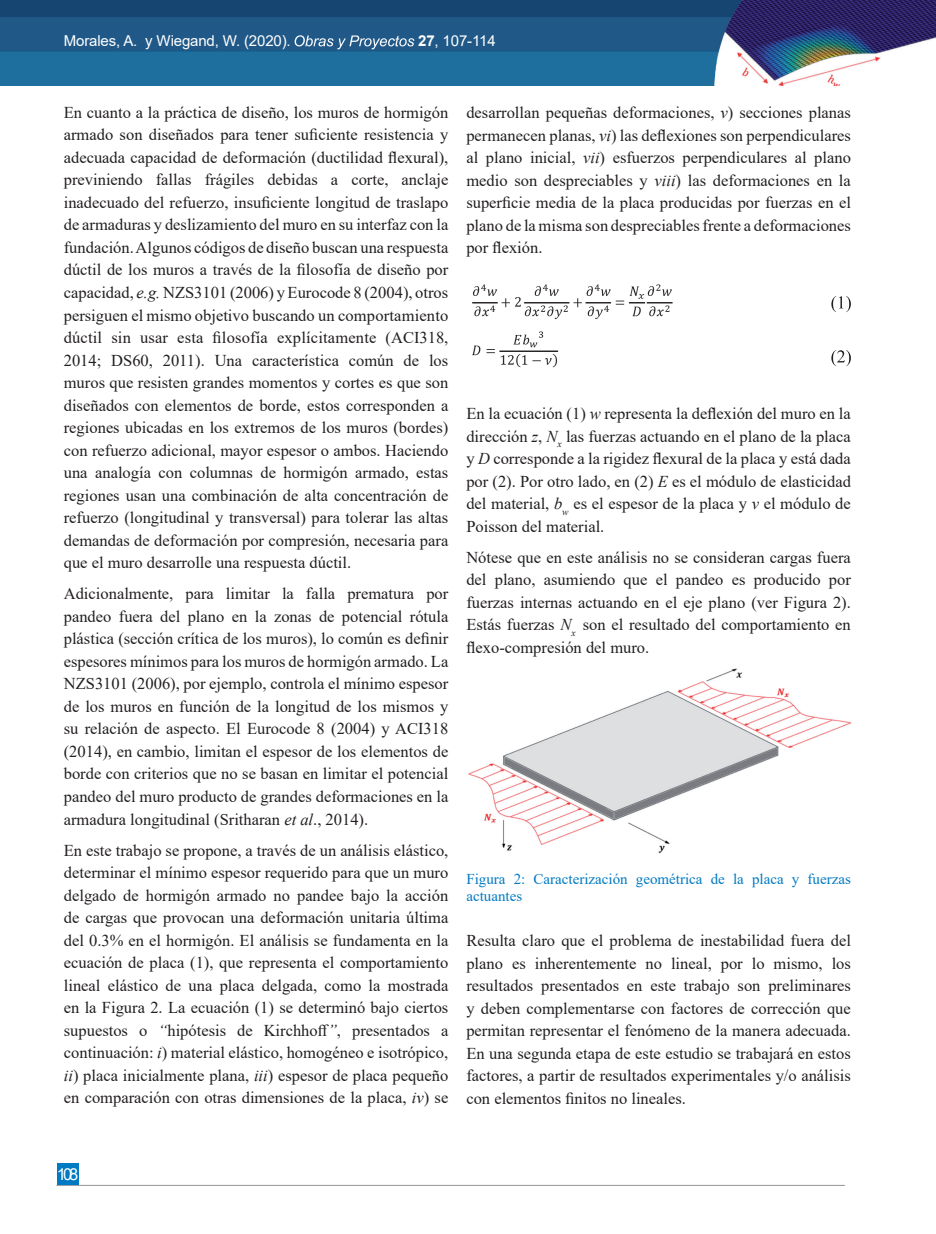
<style>
.page{position:relative;width:936px;height:1234px;background:#fff}
.page>*{position:absolute;margin:0;border:0;box-sizing:border-box;transform-origin:0 0}
.t1{font:16.5px/22.5px "Times New Roman";color:#231f20;text-align:justify}
.t2{font:16.5px "Arial";color:#fff}
.t3{font:15px/16.5px "Times New Roman";color:#007ac2}
.t4{font:15px "Arial";letter-spacing:-.01em;color:#fff}
.s1{font-weight:700}
.s2{font-style:italic}
</style>
<div class="page">
<img style="left:0;top:0;width:935px;height:85px">
<hr style="left:56px;top:1184px;width:788px;height:1px;background:#939598">
<div style="left:57px;top:1163px;width:21px;height:21px;background:#007ac2"></div>
<svg style="left:294px;top:35px;width:120px;height:14px;background:#517da2"></svg>
<img style="left:472px;top:284px;width:201px;height:84px">
<svg style="left:831px;top:350px;width:19px;height:16px"></svg>
<svg style="left:831px;top:296px;width:19px;height:16px"></svg>
<img style="left:468px;top:668px;width:384px;height:185px">
<p class="t4" style="left:64px;top:31px;width:228px">Morales, A. y Wiegand, W. (2020).</p>
<p class="t4" style="left:418px;top:31px;width:79px"><span class="s1">27</span>, 107-114</p>
<p class="t1" style="left:64px;top:100px;width:386px">En cuanto a la práctica de diseño, los muros de hormigón armado son diseñados para tener suficiente resistencia y adecuada capacidad de deformación (ductilidad flexural), previniendo fallas frágiles debidas a corte, anclaje inadecuado del refuerzo, insuficiente longitud de traslapo de armaduras y deslizamiento del muro en su interfaz con la fundación. Algunos códigos de diseño buscan una respuesta dúctil de los muros a través de la filosofía de diseño por capacidad, <span class="s2">e.g.</span> NZS3101 (2006) y Eurocode 8 (2004), otros persiguen el mismo objetivo buscando un comportamiento dúctil sin usar esta filosofía explícitamente (ACI318, 2014; DS60, 2011). Una característica común de los muros que resisten grandes momentos y cortes es que son diseñados con elementos de borde, estos corresponden a regiones ubicadas en los extremos de los muros (bordes) con refuerzo adicional, mayor espesor o ambos. Haciendo una analogía con columnas de hormigón armado, estas regiones usan una combinación de alta concentración de refuerzo (longitudinal y transversal) para tolerar las altas demandas de deformación por compresión, necesaria para que el muro desarrolle una respuesta dúctil.</p>
<p class="t1" style="left:64px;top:582px;width:386px">Adicionalmente, para limitar la falla prematura por pandeo fuera del plano en la zonas de potencial rótula plástica (sección crítica de los muros), lo común es definir espesores mínimos para los muros de hormigón armado. La NZS3101 (2006), por ejemplo, controla el mínimo espesor de los muros en función de la longitud de los mismos y su relación de aspecto. El Eurocode 8 (2004) y ACI318 (2014), en cambio, limitan el espesor de los elementos de borde con criterios que no se basan en limitar el potencial pandeo del muro producto de grandes deformaciones en la armadura longitudinal (Sritharan <span class="s2">et al</span>., 2014).</p>
<p class="t1" style="left:64px;top:838px;width:386px">En este trabajo se propone, a través de un análisis elástico, determinar el mínimo espesor requerido para que un muro delgado de hormigón armado no pandee bajo la acción de cargas que provocan una deformación unitaria última del 0.3% en el hormigón. El análisis se fundamenta en la ecuación de placa (1), que representa el comportamiento lineal elástico de una placa delgada, como la mostrada en la Figura 2. La ecuación (1) se determinó bajo ciertos supuestos o <span class="s2">“</span>hipótesis de Kirchhoff<span class="s2">”</span>, presentados a continuación: <span class="s2">i</span>) material elástico, homogéneo e isotrópico, <span class="s2">ii</span>) placa inicialmente plana, <span class="s2">iii</span>) espesor de placa pequeño en comparación con otras dimensiones de la placa, <span class="s2">iv</span>) se</p>
<p class="t1" style="left:466px;top:101px;width:386px">desarrollan pequeñas deformaciones, <span class="s2">v</span>) secciones planas permanecen planas, <span class="s2">vi</span>) las deflexiones son perpendiculares al plano inicial, <span class="s2">vii</span>) esfuerzos perpendiculares al plano medio son despreciables y <span class="s2">viii</span>) las deformaciones en la superficie media de la placa producidas por fuerzas en el plano de la misma son despreciables frente a deformaciones por flexión.</p>
<p class="t1" style="left:466px;top:401px;width:386px">En la ecuación (1) <span class="s2">w</span> representa la deflexión del muro en la dirección <span class="s2">z</span>, <span class="s2">N</span><sub>x</sub> las fuerzas actuando en el plano de la placa y <span class="s2">D</span> corresponde a la rigidez flexural de la placa y está dada por (2). Por otro lado, en (2) <span class="s2">E</span> es el módulo de elasticidad del material, <span class="s2">b</span><sub>w</sub> es el espesor de la placa y <span class="s2">v</span> el módulo de Poisson del material.</p>
<p class="t1" style="left:466px;top:545px;width:386px">Nótese que en este análisis no se consideran cargas fuera del plano, asumiendo que el pandeo es producido por fuerzas internas actuando en el eje plano (ver Figura 2).<br>Estás fuerzas <span class="s2">N</span><sub>x</sub> son el resultado del comportamiento en flexo-compresión del muro.</p>
<p class="t3" style="left:466px;top:870px;width:386px">Figura 2: Caracterización geométrica de la placa y fuerzas actuantes</p>
<p class="t1" style="left:466px;top:928px;width:386px">Resulta claro que el problema de inestabilidad fuera del plano es inherentemente no lineal, por lo mismo, los resultados presentados en este trabajo son preliminares y deben complementarse con factores de corrección que permitan representar el fenómeno de la manera adecuada.<br>En una segunda etapa de este estudio se trabajará en estos factores, a partir de resultados experimentales y/o análisis con elementos finitos no lineales.</p>
<p class="t2" style="left:57px;top:1162px;width:23px">108</p>
</div>
